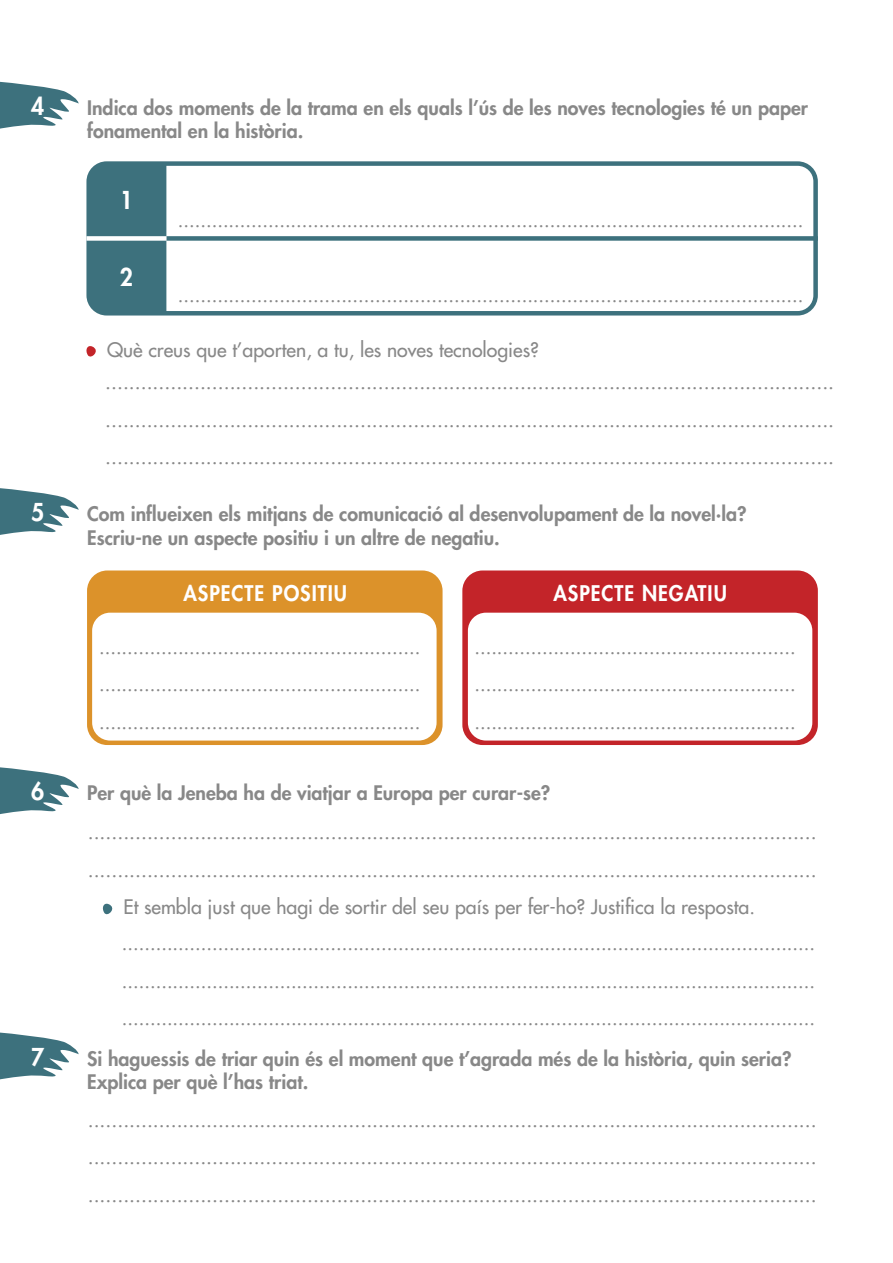
<style>
.page{position:relative;width:893px;height:1263px;background:#fff}
.page>*{position:absolute;margin:0;border:0;box-sizing:border-box;transform-origin:0 0}
.t1{font:800 24px "Futura Std";color:#fff;scale:.95 1}
.t2{font:800 21px "Futura Std";letter-spacing:.05em;color:#fff;scale:.95 1}
.t3{font:500 19.5px/37.5px "Futura Std";color:#888;text-align:justify}
.t4{font:500 19.5px/37.5px "Futura Std";color:#888;text-align:justify;scale:1.05 1}
.t5{font:800 19.5px/23.4px "Futura Std";color:#888}
</style>
<div class="page">
<div style="left:86px;top:161px;width:732px;height:154px;border:4px solid #3d717d;border-radius:18px"></div>
<div style="left:89px;top:163px;width:77px;height:151px;background:#3d717d"></div>
<div style="left:166px;top:236px;width:652px;height:5px;background:#3d717d"></div>
<div style="left:86px;top:236px;width:80px;height:5px;background:#fff"></div>
<svg style="left:0;top:82px;width:79px;height:47px"></svg>
<svg style="left:0;top:488px;width:79px;height:47px"></svg>
<svg style="left:0;top:767px;width:79px;height:47px"></svg>
<svg style="left:0;top:1032px;width:79px;height:47px"></svg>
<svg style="left:86px;top:346px;width:10px;height:11px"></svg>
<svg style="left:102px;top:903px;width:11px;height:12px"></svg>
<div style="left:89px;top:573px;width:351px;height:170px;background:#dc922a;border-radius:18px"></div>
<div style="left:87px;top:570px;width:356px;height:175px;border:4px solid #dc922a;border-radius:18px"></div>
<div style="left:92px;top:613px;width:345px;height:127px;background:#fff;border-radius:18px"></div>
<div style="left:465px;top:573px;width:351px;height:170px;background:#c32429;border-radius:18px"></div>
<div style="left:462px;top:570px;width:356px;height:175px;border:4px solid #c32429;border-radius:18px"></div>
<div style="left:468px;top:613px;width:344px;height:127px;background:#fff;border-radius:18px"></div>
<p class="t1" style="left:31px;top:95px;width:15px">4</p>
<p class="t5" style="left:87px;top:97px;width:722px">Indica dos moments de la trama en els quals l’ús de les noves tecnologies té un paper fonamental en la història.</p>
<p class="t1" style="left:120px;top:189px;width:15px">1</p>
<p class="t3" style="left:178px;top:203px;width:627px">...............................................................................................................</p>
<p class="t1" style="left:120px;top:266px;width:15px">2</p>
<p class="t3" style="left:178px;top:278px;width:627px">...............................................................................................................</p>
<p class="t3" style="left:107px;top:332px;width:433px">Què creus que t’aporten, a tu, les noves tecnologies?</p>
<p class="t4" style="left:105px;top:365px;width:696px">........................................................................................................................... ........................................................................................................................... ...........................................................................................................................</p>
<p class="t1" style="left:31px;top:501px;width:15px">5</p>
<p class="t5" style="left:87px;top:504px;width:661px">Com influeixen els mitjans de comunicació al desenvolupament de la novel·la?<br>Escriu-ne un aspecte positiu i un altre de negatiu.</p>
<p class="t2" style="left:183px;top:583px;width:174px">ASPECTE POSITIU</p>
<p class="t2" style="left:553px;top:583px;width:184px">ASPECTE NEGATIU</p>
<p class="t3" style="left:99px;top:629px;width:323px">......................................................... ......................................................... .........................................................</p>
<p class="t3" style="left:474px;top:629px;width:323px">......................................................... ......................................................... .........................................................</p>
<p class="t1" style="left:31px;top:780px;width:15px">6</p>
<p class="t5" style="left:87px;top:783px;width:465px">Per què la Jeneba ha de viatjar a Europa per curar-se?</p>
<p class="t4" style="left:88px;top:815px;width:696px">........................................................................................................................... ...........................................................................................................................</p>
<p class="t3" style="left:124px;top:889px;width:633px">Et sembla just que hagi de sortir del seu país per fer-ho? Justifica la resposta.</p>
<p class="t3" style="left:122px;top:926px;width:695px">........................................................................................................................... ........................................................................................................................... ...........................................................................................................................</p>
<p class="t1" style="left:31px;top:1045px;width:15px">7</p>
<p class="t5" style="left:87px;top:1048px;width:706px">Si haguessis de triar quin és el moment que t’agrada més de la història, quin seria?<br>Explica per què l’has triat.</p>
<p class="t4" style="left:88px;top:1102px;width:696px">........................................................................................................................... ........................................................................................................................... ...........................................................................................................................</p>
</div>
